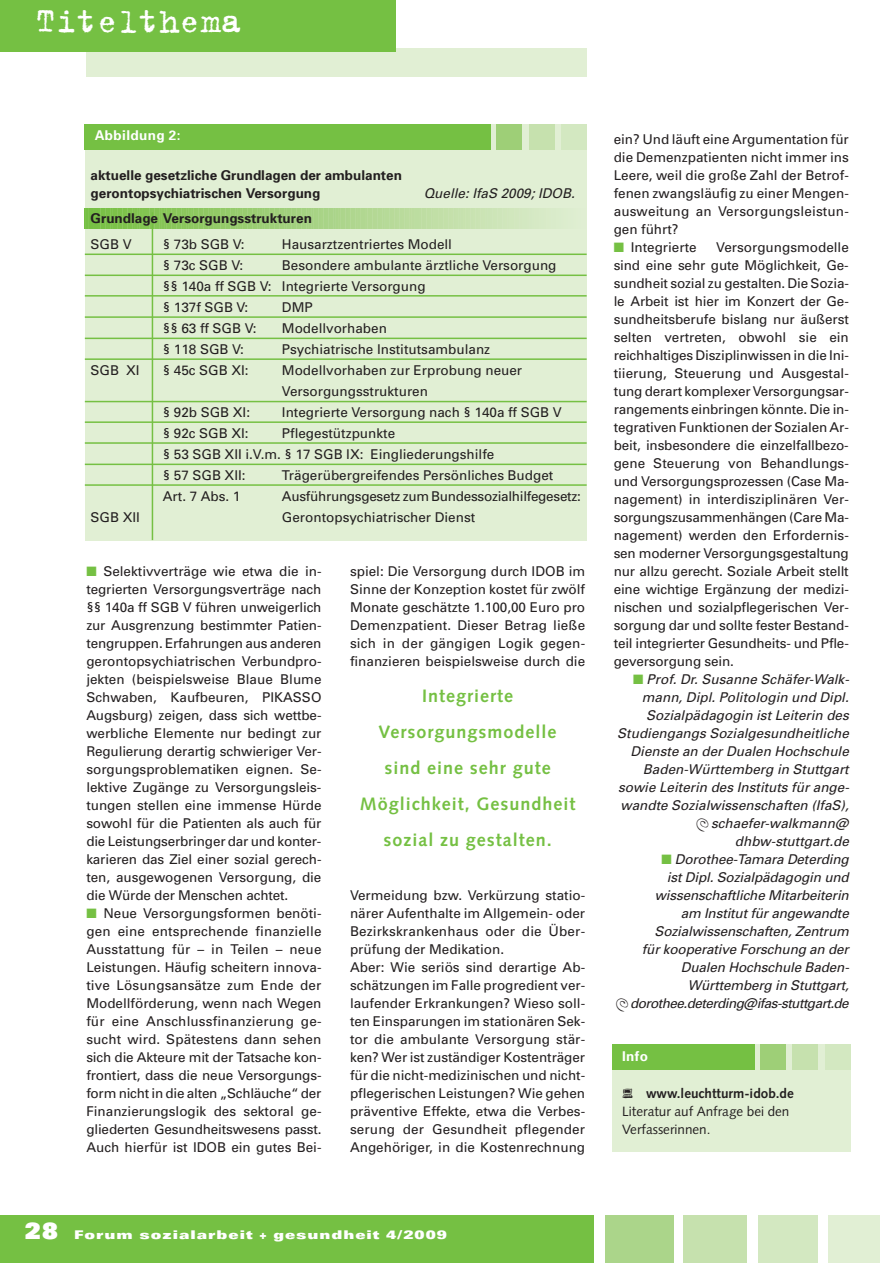
<style>
.page{position:relative;width:893px;height:1263px;background:#fff}
.page>*{position:absolute;margin:0;border:0;box-sizing:border-box;transform-origin:0 0}
.t1{font:37.5px "Trixie";color:#fff}
.t2{font:700 18px/36px "Syntax";letter-spacing:.055em;color:#75c043;text-align:center}
.t3{font:13.5px/18px "Univers";color:#231f20;text-align:justify}
.t4{font:italic 13.5px/18px "Univers";letter-spacing:-.005em;color:#231f20;text-align:right}
.t5{font:700 13.5px/18px "Univers";color:#231f20}
.t6{font:13.5px/18px "Syntax";color:#231f20}
.t7{font:13.5px "Univers";letter-spacing:-.02em;color:#231f20}
.t8{font:700 13.5px "Univers";letter-spacing:.03em;color:#fff}
.t9{font:900 expanded 12px "Univers";letter-spacing:.085em;color:#fff}
.s1{color:#75c043}
.s2{font-stretch:normal;font-size:22.5px}
.s3{font-family:"Pinxit Office LL";font-style:normal}
.s4{font-family:"Pinxit Office LL"}
.s5{font-weight:700}
</style>
<div class="page">
<div style="left:85px;top:124px;width:502px;height:416px;background:#e1efd4"></div>
<div style="left:85px;top:124px;width:406px;height:25px;background:#75c043"></div>
<div style="left:496px;top:124px;width:26px;height:26px;background:#9ecf77"></div>
<div style="left:529px;top:124px;width:25px;height:26px;background:#c6e1ae"></div>
<div style="left:561px;top:124px;width:26px;height:26px;background:#d3e8c1"></div>
<svg style="left:85px;top:208px;width:466px;height:21px;background:#a8d486"></svg>
<div style="left:86px;top:48px;width:501px;height:29px;background:#e1efd4"></div>
<div style="left:0;top:0;width:395px;height:51px;background:#75c043"></div>
<div style="left:0;top:1216px;width:594px;height:47px;background:#75c043"></div>
<div style="left:605px;top:1216px;width:68px;height:47px;background:#abd58a"></div>
<div style="left:683px;top:1216px;width:64px;height:47px;background:#c6e1ae"></div>
<div style="left:758px;top:1216px;width:60px;height:47px;background:#d3e8c1"></div>
<div style="left:828px;top:1216px;width:51px;height:47px;background:#e1efd4"></div>
<div style="left:612px;top:1045px;width:238px;height:107px;background:#e1efd4"></div>
<div style="left:612px;top:1044px;width:143px;height:26px;background:#75c043"></div>
<div style="left:760px;top:1044px;width:25px;height:26px;background:#9ecf77"></div>
<div style="left:793px;top:1044px;width:25px;height:26px;background:#c6e1ae"></div>
<div style="left:825px;top:1044px;width:25px;height:26px;background:#d3e8c1"></div>
<hr style="left:85px;top:254px;width:502px;height:1px;background:#75c043">
<hr style="left:85px;top:275px;width:502px;height:1px;background:#75c043">
<hr style="left:85px;top:295px;width:502px;height:2px;background:#75c043">
<hr style="left:85px;top:316px;width:502px;height:2px;background:#75c043">
<hr style="left:85px;top:338px;width:502px;height:1px;background:#75c043">
<hr style="left:85px;top:358px;width:502px;height:2px;background:#75c043">
<hr style="left:85px;top:401px;width:502px;height:1px;background:#75c043">
<hr style="left:85px;top:421px;width:502px;height:2px;background:#75c043">
<hr style="left:85px;top:442px;width:502px;height:2px;background:#75c043">
<hr style="left:85px;top:464px;width:502px;height:1px;background:#75c043">
<hr style="left:85px;top:484px;width:502px;height:2px;background:#75c043">
<hr style="left:152px;top:212px;width:1px;height:328px;background:#75c043">
<h1 class="t1" style="left:35px;top:-3px;width:208px">Titelthema</h1>
<p class="t8" style="left:95px;top:130px;width:87px">Abbildung 2:</p>
<p class="t5" style="left:91px;top:168px;width:313px">aktuelle gesetzliche Grundlagen der ambulanten gerontopsychiatrischen Versorgung</p>
<p class="t4" style="left:424px;top:186px;width:155px">Quelle: IfaS 2009; IDOB.</p>
<p class="t5" style="left:91px;top:211px;width:223px">Grundlage Versorgungsstrukturen</p>
<p class="t3" style="left:91px;top:236px;width:43px">SGB V</p>
<p class="t3" style="left:163px;top:236px;width:83px">§ 73b SGB V:</p>
<p class="t3" style="left:282px;top:236px;width:172px">Hausarztzentriertes Modell</p>
<p class="t3" style="left:163px;top:257px;width:82px">§ 73c SGB V:</p>
<p class="t3" style="left:163px;top:256px;width:395px;line-height:21px;text-align:left;text-indent:119px">Besondere ambulante ärztliche Versorgung §§ 140a ff SGB V: Integrierte Versorgung<br>§ 137f SGB V:</p>
<p class="t3" style="left:282px;top:299px;width:32px">DMP</p>
<p class="t3" style="left:163px;top:320px;width:95px">§§ 63 ff SGB V:</p>
<p class="t3" style="left:282px;top:320px;width:106px">Modellvorhaben</p>
<p class="t3" style="left:163px;top:341px;width:82px">§ 118 SGB V:</p>
<p class="t3" style="left:282px;top:341px;width:210px">Psychiatrische Institutsambulanz</p>
<p class="t3" style="left:91px;top:362px;width:51px">SGB XI</p>
<p class="t3" style="left:163px;top:362px;width:87px">§ 45c SGB XI:</p>
<p class="t3" style="left:282px;top:361px;width:242px;line-height:21px">Modellvorhaben zur Erprobung neuer<br>Versorgungsstrukturen</p>
<p class="t3" style="left:163px;top:404px;width:89px">§ 92b SGB XI:</p>
<p class="t3" style="left:282px;top:404px;width:281px">Integrierte Versorgung nach § 140a ff SGB V</p>
<p class="t3" style="left:163px;top:425px;width:87px">§ 92c SGB XI:</p>
<p class="t3" style="left:163px;top:424px;width:333px;line-height:21px;text-align:left;text-indent:119px">Pflegestützpunkte<br>§ 53 SGB XII i.V.m. § 17 SGB IX: Eingliederungshilfe § 57 SGB XII:</p>
<p class="t3" style="left:282px;top:467px;width:273px">Trägerübergreifendes Persönliches Budget</p>
<p class="t3" style="left:163px;top:488px;width:79px">Art. 7 Abs. 1</p>
<p class="t7" style="left:282px;top:491px;width:300px">Ausführungsgesetz zum Bundessozialhilfegesetz:</p>
<p class="t3" style="left:91px;top:509px;width:51px">SGB XII</p>
<p class="t3" style="left:282px;top:509px;width:195px">Gerontopsychiatrischer Dienst</p>
<p class="t3" style="left:86px;top:564px;width:237px"><span class="s1">■</span> Selektivverträge wie etwa die in&shy;tegrierten Versorgungsverträge nach §§ 140a ff SGB V führen unweigerlich zur Ausgrenzung bestimmter Patien&shy;tengruppen. Erfahrungen aus anderen gerontopsychiatrischen Verbundpro&shy;jekten (beispielsweise Blaue Blume Schwaben, Kaufbeuren, PIKASSO Augsburg) zeigen, dass sich wettbe&shy;werbliche Elemente nur bedingt zur Regulierung derartig schwieriger Ver&shy;sorgungsproblematiken eignen. Se&shy;lektive Zugänge zu Versorgungsleis&shy;tungen stellen eine immense Hürde sowohl für die Patienten als auch für die Leistungserbringer dar und konter&shy;karieren das Ziel einer sozial gerech&shy;ten, ausgewogenen Versorgung, die die Würde der Menschen achtet.</p>
<p class="t3" style="left:86px;top:906px;width:237px"><span class="s1">■</span> Neue Versorgungsformen benöti&shy;gen eine entsprechende finanzielle Ausstattung für – in Teilen – neue Leistungen. Häufig scheitern innova&shy;tive Lösungsansätze zum Ende der Modellförderung, wenn nach Wegen für eine Anschlussfinanzierung ge&shy;sucht wird. Spätestens dann sehen sich die Akteure mit der Tatsache kon&shy;frontiert, dass die neue Versorgungs&shy;form nicht in die alten „Schläuche“ der Finanzierungslogik des sektoral ge&shy;gliederten Gesundheitswesens passt.<br>Auch hierfür ist IDOB ein gutes Bei-</p>
<p class="t3" style="left:350px;top:563px;width:237px">spiel: Die Versorgung durch IDOB im Sinne der Konzeption kostet für zwölf Monate geschätzte 1.100,00 Euro pro Demenzpatient. Dieser Betrag ließe sich in der gängigen Logik gegen&shy;finanzieren beispielsweise durch die</p>
<h2 class="t2" style="left:360px;top:680px;width:217px">Integrierte<br>Versorgungsmodelle sind eine sehr gute<br>Möglichkeit, Gesundheit sozial zu gestalten.</h2>
<p class="t3" style="left:350px;top:887px;width:237px;text-align:left">Vermeidung bzw. Verkürzung statio&shy;närer Aufenthalte im Allgemein- oder Bezirkskrankenhaus oder die Über&shy;prüfung der Medikation.<br>Aber: Wie seriös sind derartige Ab&shy;schätzungen im Falle progredient ver&shy;laufender Erkrankungen? Wieso soll&shy;ten Einsparungen im stationären Sek&shy;tor die ambulante Versorgung stär&shy;ken? Wer ist zuständiger Kostenträger für die nicht-medizinischen und nicht&shy;pflegerischen Leistungen? Wie gehen präventive Effekte, etwa die Verbes&shy;serung der Gesundheit pflegender Angehöriger, in die Kostenrechnung</p>
<p class="t9" style="left:25px;top:1230px;width:424px"><span class="s2">28</span> Forum sozialarbeit + gesundheit 4/2009</p>
<p class="t3" style="left:614px;top:131px;width:237px">ein? Und läuft eine Argumentation für die Demenzpatienten nicht immer ins Leere, weil die große Zahl der Betrof&shy;fenen zwangsläufig zu einer Mengen&shy;ausweitung an Versorgungsleistun&shy;gen führt?</p>
<p class="t3" style="left:614px;top:239px;width:85px"><span class="s1">■</span> Integrierte</p>
<p class="t3" style="left:614px;top:239px;width:237px;text-indent:103px">Versorgungsmodelle sind eine sehr gute Möglichkeit, Ge&shy;sundheit sozial zu gestalten. Die Sozia&shy;le Arbeit ist hier im Konzert der Ge&shy;sundheitsberufe bislang nur äußerst selten vertreten, obwohl sie ein reichhaltiges Disziplinwissen in die Ini&shy;tiierung, Steuerung und Ausgestal&shy;tung derart komplexer Versorgungsar&shy;rangements einbringen könnte. Die in&shy;tegrativen Funktionen der Sozialen Ar&shy;beit, insbesondere die einzelfallbezo&shy;gene Steuerung von Behandlungs&shy;und Versorgungsprozessen (Case Ma&shy;nagement) in interdisziplinären Ver&shy;sorgungszusammenhängen (Care Ma&shy;nagement) werden den Erfordernis&shy;sen moderner Versorgungsgestaltung nur allzu gerecht. Soziale Arbeit stellt eine wichtige Ergänzung der medizi&shy;nischen und sozialpflegerischen Ver&shy;sorgung dar und sollte fester Bestand&shy;teil integrierter Gesundheits- und Pfle&shy;geversorgung sein.</p>
<p class="t4" style="left:617px;top:672px;width:236px"><span class="s1">■</span> Prof. Dr. Susanne Schäfer-Walk&shy;mann, Dipl. Politologin und Dipl.<br>Sozialpädagogin ist Leiterin des<br>Studiengangs Sozialgesundheitliche<br>Dienste an der Dualen Hochschule<br>Baden-Württemberg in Stuttgart sowie Leiterin des Instituts für ange&shy;wandte Sozialwissenschaften (IfaS),<br><span class="s3">6</span> schaefer-walkmann@ dhbw-stuttgart.de</p>
<p class="t4" style="left:616px;top:852px;width:237px"><span class="s1">■</span> Dorothee-Tamara Deterding istDipl.Sozialpädagogin und wissenschaftliche Mitarbeiterin<br>am Institutfürangewandte<br>Sozialwissenschaften,Zentrum fürkooperative Forschung an der<br>Dualen Hochschule Baden-<br>Württemberg in Stuttgart,<br><span class="s3">6</span> dorothee.deterding@ifas-stuttgart.de</p>
<p class="t8" style="left:622px;top:1051px;width:27px">Info</p>
<p class="t6" style="left:622px;top:1086px;width:173px"><span class="s4">C</span> <span class="s5">www.leuchtturm-idob.de<br></span>Literatur auf Anfrage bei den<br>Verfasserinnen.</p>
</div>
